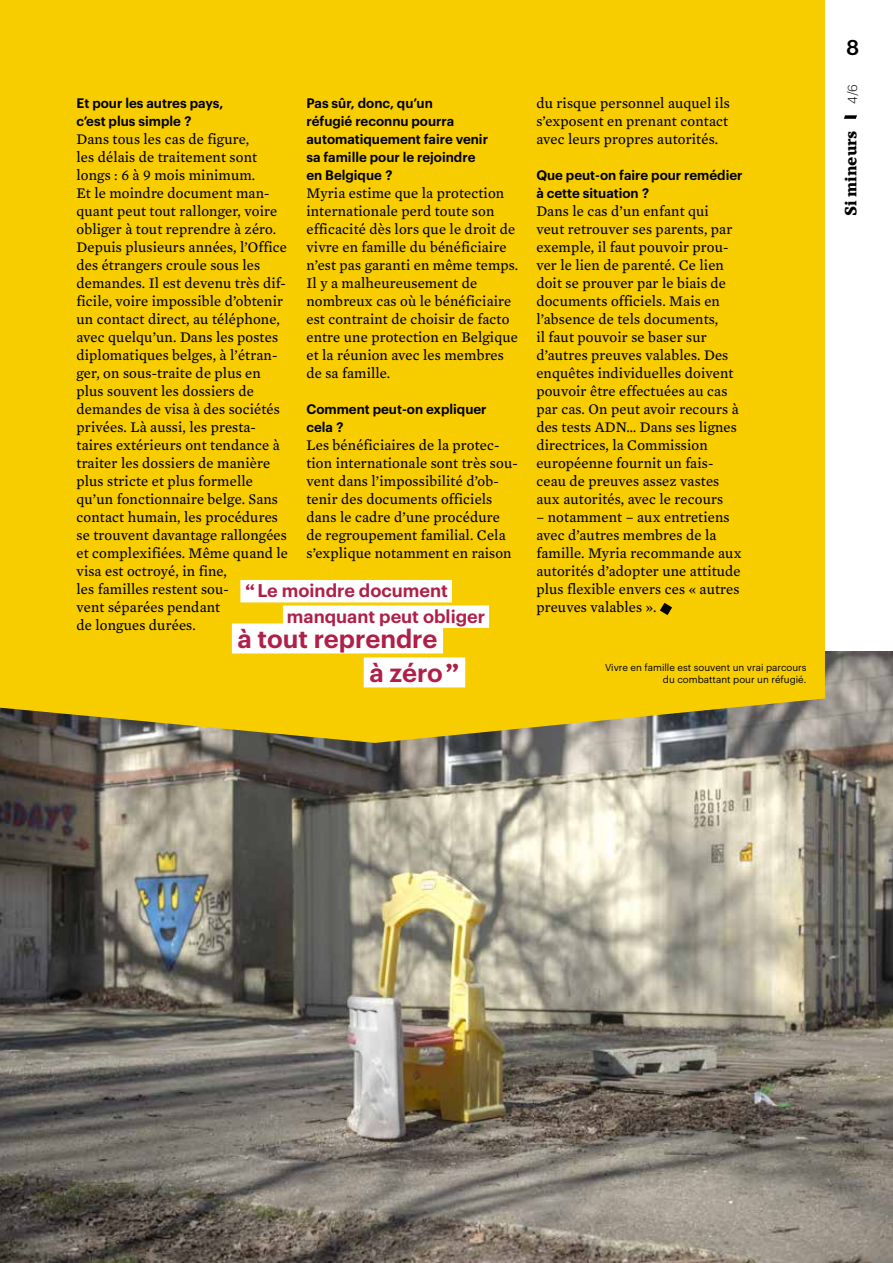
<style>
.page{position:relative;width:893px;height:1263px;background:#fff}
.page>*{position:absolute;margin:0;border:0;box-sizing:border-box;transform-origin:0 0}
.t1{font:600 25.5px/34px "Graphik";color:#b01f47}
.t2{font:500 21px "Graphik";color:#000}
.t3{font:600 18px/25.5px "Graphik";color:#b01f47}
.t4{font:800 16.5px "TT Tricks";color:#000}
.t5{font:15px/18px "Mercury Text G3";letter-spacing:.01em;color:#000}
.t6{font:600 13.5px/18px "Graphik";color:#000}
.t7{font:300 12.75px "Graphik";color:#000}
.t8{font:9.75px/11.7px "Graphik";color:#000;text-align:right}
.s1{font-family:"TT Tricks";font-weight:900}
</style>
<div class="page">
<img style="left:0;top:651px;width:893px;height:612px">
<div style="left:0;top:0;width:825px;height:743px;background:#f7cd00"></div>
<svg style="left:844px;top:115px;width:13px;height:4px"></svg>
<svg style="left:660px;top:603px;width:12px;height:12px"></svg>
<div style="left:240px;top:580px;width:212px;height:22px;background:#fff"></div>
<div style="left:283px;top:605px;width:206px;height:23px;background:#fff"></div>
<div style="left:232px;top:623px;width:211px;height:30px;background:#fff"></div>
<div style="left:364px;top:657px;width:101px;height:30px;background:#fff"></div>
<p class="t6" style="left:306px;top:93px;width:183px">Pas sûr, donc, qu’un<br>réfugié reconnu pourra automatiquement faire venir sa famille pour le rejoindre en Belgique ?</p>
<p class="t5" style="left:306px;top:184px;width:213px">Myria estime que la protection internationale perd toute son efficacité dès lors que le droit de vivre en famille du bénéficiaire n’est pas garanti en même temps.<br>Il y a malheureusement de nombreux cas où le bénéficiaire est contraint de choisir de facto entre une protection en Belgique et la réunion avec les membres de sa famille.</p>
<p class="t6" style="left:306px;top:399px;width:182px">Comment peut-on expliquer cela ?</p>
<p class="t5" style="left:306px;top:436px;width:213px">Les bénéficiaires de la protec&shy;tion internationale sont très sou&shy;vent dans l’impossibilité d’ob&shy;tenir des documents officiels dans le cadre d’une procédure de regroupement familial. Cela s’explique notamment en raison</p>
<p class="t6" style="left:77px;top:93px;width:148px">Et pour les autres pays, c’est plus simple ?</p>
<p class="t5" style="left:77px;top:130px;width:213px">Dans tous les cas de figure,<br>les délais de traitement sont longs : 6 à 9 mois minimum.<br>Et le moindre document man&shy;quant peut tout rallonger, voire obliger à tout reprendre à zéro.<br>Depuis plusieurs années, l’Office des étrangers croule sous les demandes. Il est devenu très dif&shy;ficile, voire impossible d’obtenir un contact direct, au téléphone, avec quelqu’un. Dans les postes diplomatiques belges, à l’étran&shy;ger, on sous-traite de plus en plus souvent les dossiers de demandes de visa à des sociétés privées. Là aussi, les presta&shy;taires extérieurs ont tendance à traiter les dossiers de manière plus stricte et plus formelle qu’un fonctionnaire belge. Sans contact humain, les procédures se trouvent davantage rallongées et complexifiées. Même quand le visa est octroyé, in fine,<br>les familles restent sou-<br>vent séparées pendant<br>de longues durées.</p>
<p class="t3" style="left:287px;top:576px;width:200px;text-indent:-42px"><span class="s1">“</span>Le moindre document manquant peut obliger</p>
<h1 class="t1" style="left:369px;top:620px;width:92px;text-indent:-132px">à tout reprendre<br>à zéro <span class="s1">”</span></h1>
<p class="t5" style="left:536px;top:94px;width:195px;text-align:justify">du risque personnel auquel ils s’exposent en prenant contact avec leurs propres autorités.</p>
<p class="t6" style="left:536px;top:165px;width:208px">Que peut-on faire pour remédier à cette situation ?</p>
<p class="t5" style="left:536px;top:202px;width:204px">Dans le cas d’un enfant qui veut retrouver ses parents, par exemple, il faut pouvoir prou&shy;ver le lien de parenté. Ce lien doit se prouver par le biais de documents officiels. Mais en l’absence de tels documents,<br>il faut pouvoir se baser sur d’autres preuves valables. Des enquêtes individuelles doivent pouvoir être effectuées au cas par cas. On peut avoir recours à des tests ADN… Dans ses lignes directrices, la Commission européenne fournit un fais&shy;ceau de preuves assez vastes aux autorités, avec le recours</p>
<p class="t5" style="left:536px;top:508px;width:207px">– notamment – aux entretiens avec d’autres membres de la famille. Myria recommande aux autorités d’adopter une attitude plus flexible envers ces « autres preuves valables ».</p>
<p class="t8" style="left:605px;top:661px;width:203px">Vivre en famille est souvent un vrai parcours du combattant pour un réfugié.</p>
<h2 class="t2" style="left:846px;top:31px;width:15px">8</h2>
<p class="t7" style="left:843px;top:104px;width:21px;rotate:-90deg">4/6</p>
<p class="t4" style="left:840px;top:216px;width:88px;rotate:-90deg">Si mineurs</p>
</div>
